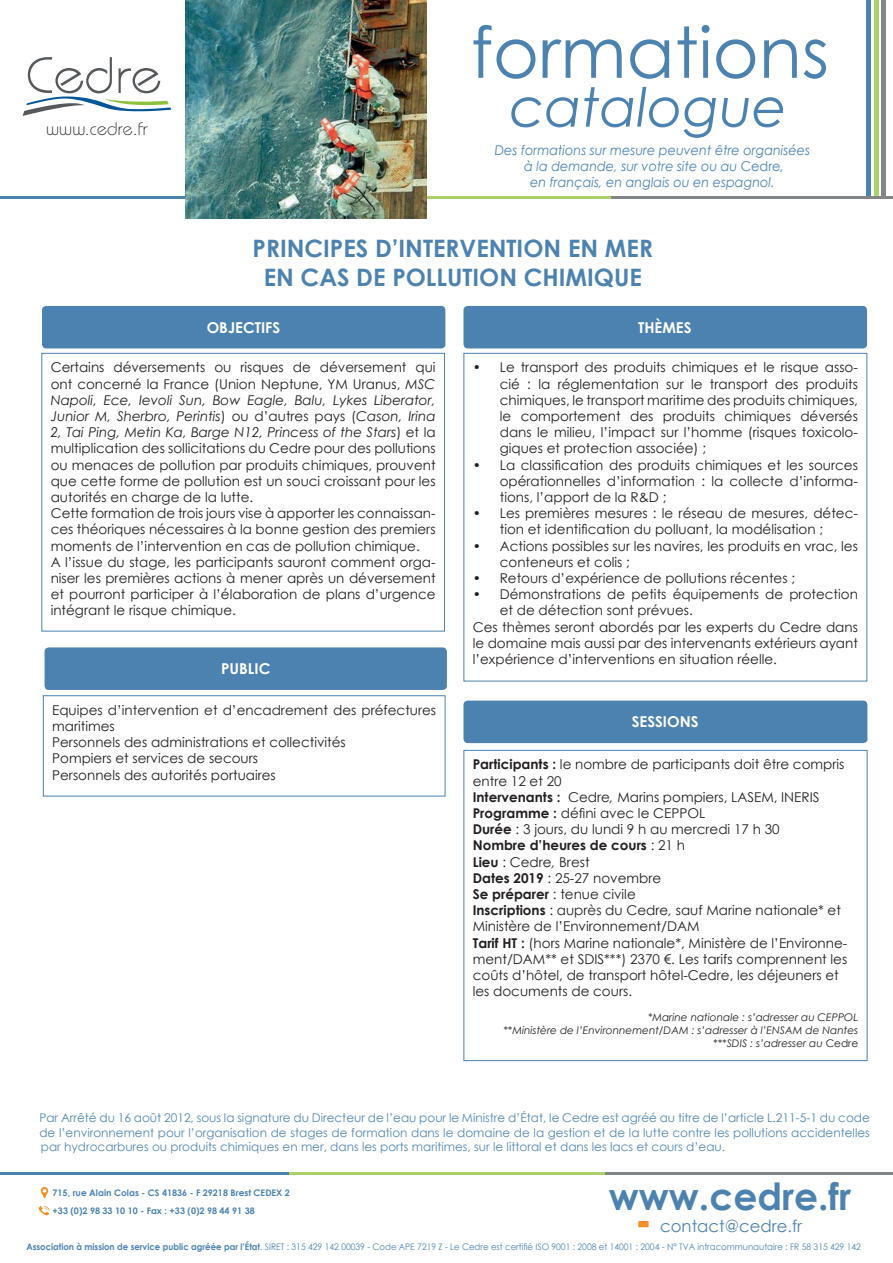
<style>
.page{position:relative;width:893px;height:1263px;background:#fff}
.page>*{position:absolute;margin:0;border:0;box-sizing:border-box;transform-origin:0 0}
.t1{font:70.5px "Century Gothic";color:#4c82b0}
.t2{font:italic 54px "Century Gothic";color:#4c82b0}
.t3{font:700 37.5px "Century Gothic";color:#4c82b0}
.t4{font:700 24px/28.8px "Century Gothic";color:#4c82b0;text-align:center}
.t5{font:18px "Bauhaus Light ITC";color:#231f20}
.t6{font:16.5px "Century Gothic";color:#4c82b0}
.t7{font:700 15px "Century Gothic";color:#fff}
.t8{font:13.5px/16.2px "Century Gothic";color:#231f20}
.t9{font:italic 13.5px/16.2px "Century Gothic";color:#4c82b0;text-align:center;scale:.95 1}
.t10{font:12px/14.4px "Century Gothic";color:#4c82b0;text-align:justify}
.t11{font:italic 10.5px/12.6px "Century Gothic";color:#231f20;text-align:right}
.t12{font:9px "Century Gothic";color:#4c82b0;scale:.95 1}
.t13{font:700 9px/18px "Century Gothic";color:#4c82b0}
.s1{font-style:normal}
.s2{font-style:italic}
.s3{font-weight:700}
</style>
<div class="page">
<div style="left:45px;top:647px;width:402px;height:43px;background:#4c82b0;border-radius:4px"></div>
<div style="left:43px;top:695px;width:402px;height:101px;border:1px solid #4c82b0"></div>
<div style="left:463px;top:306px;width:404px;height:42px;background:#4c82b0;border-radius:4px"></div>
<div style="left:42px;top:306px;width:403px;height:42px;background:#4c82b0;border-radius:4px"></div>
<div style="left:41px;top:353px;width:404px;height:278px;border:1px solid #4c82b0"></div>
<div style="left:463px;top:750px;width:404px;height:311px;border:1px solid #4c82b0"></div>
<div style="left:463px;top:701px;width:404px;height:42px;background:#4c82b0;border-radius:4px"></div>
<svg style="left:23px;top:57px;width:148px;height:59px"></svg>
<hr style="left:882px;top:0;width:4px;height:198px;background:#838689">
<hr style="left:867px;top:0;width:4px;height:198px;background:#4c82b0">
<hr style="left:874px;top:0;width:4px;height:198px;background:#abd268">
<hr style="left:611px;top:197px;width:282px;height:2px;background:#838689">
<hr style="left:0;top:197px;width:296px;height:2px;background:#4c82b0">
<hr style="left:296px;top:197px;width:315px;height:2px;background:#abd268">
<img style="left:186px;top:0;width:241px;height:219px">
<svg style="left:39px;top:1206px;width:11px;height:9px"></svg>
<svg style="left:41px;top:1187px;width:7px;height:12px"></svg>
<div style="left:638px;top:1221px;width:11px;height:6px;background:#f68f1e"></div>
<svg style="left:638px;top:1221px;width:11px;height:4px"></svg>
<hr style="left:604px;top:1172px;width:289px;height:3px;background:#838689">
<hr style="left:0;top:1172px;width:289px;height:3px;background:#4c82b0">
<hr style="left:289px;top:1172px;width:315px;height:3px;background:#abd268">
<h3 class="t5" style="left:46px;top:118px;width:103px">www.cedre.fr</h3>
<h1 class="t1" style="left:471px;top:3px;width:360px">formations</h1>
<h2 class="t2" style="left:510px;top:69px;width:279px">catalogue</h2>
<p class="t9" style="left:495px;top:141px;width:333px">Des formations sur mesure peuvent être organisées à la demande, sur votre site ou au <span class="s1">Cedre</span>,<br>en français, en anglais ou en espagnol.</p>
<h3 class="t4" style="left:253px;top:233px;width:402px">PRINCIPES D’INTERVENTION EN MER<br>EN CAS DE POLLUTION CHIMIQUE</h3>
<p class="t7" style="left:207px;top:316px;width:75px">OBJECTIFS</p>
<p class="t8" style="left:51px;top:359px;width:386px">Certains déversements ou risques de déversement qui ont concerné la France (Union Neptune, YM Uranus, <span class="s2">MSC Napoli, Ece, Ievoli Sun, Bow Eagle, Balu, Lykes Liberator, Junior M, Sherbro, Perintis</span>) ou d’autres pays (<span class="s2">Cason, Irina 2, Tai Ping, Metin Ka, Barge N12, Princess of the Stars</span>) et la multiplication des sollicitations du Cedre pour des pollutions ou menaces de pollution par produits chimiques, prouvent que cette forme de pollution est un souci croissant pour les autorités en charge de la lutte.<br>Cette formation de trois jours vise à apporter les connaissan&shy;ces théoriques nécessaires à la bonne gestion des premiers moments de l’intervention en cas de pollution chimique.<br>A l’issue du stage, les participants sauront comment orga&shy;niser les premières actions à mener après un déversement et pourront participer à l’élaboration de plans d’urgence intégrant le risque chimique.</p>
<p class="t7" style="left:221px;top:657px;width:51px">PUBLIC</p>
<p class="t8" style="left:52px;top:701px;width:385px">Equipes d’intervention et d’encadrement des préfectures maritimes<br>Personnels des administrations et collectivités<br>Pompiers et services de secours<br>Personnels des autorités portuaires</p>
<p class="t7" style="left:638px;top:316px;width:55px">THÈMES</p>
<p class="t8" style="left:500px;top:359px;width:360px;text-align:justify;text-indent:-27px">• Le transport des produits chimiques et le risque asso&shy;cié : la réglementation sur le transport des produits chimiques, le transport maritime des produits chimiques, le comportement des produits chimiques déversés dans le milieu, l’impact sur l’homme (risques toxicolo&shy;giques et protection associée) ;</p>
<p class="t8" style="left:500px;top:456px;width:360px;text-align:justify;text-indent:-27px">• La classification des produits chimiques et les sources opérationnelles d’information : la collecte d’informa&shy;tions, l’apport de la R&amp;D ;</p>
<p class="t8" style="left:473px;top:505px;width:387px;text-align:center">• Les premières mesures : le réseau de mesures, détec&shy;tion et identification du polluant, la modélisation ;</p>
<p class="t8" style="left:500px;top:537px;width:360px;text-indent:-27px">• Actions possibles sur les navires, les produits en vrac, les conteneurs et colis ;</p>
<p class="t8" style="left:473px;top:570px;width:324px">• Retours d’expérience de pollutions récentes ;</p>
<p class="t8" style="left:473px;top:586px;width:387px">• Démonstrations de petits équipements de protection</p>
<p class="t8" style="left:500px;top:602px;width:195px">et de détection sont prévues.</p>
<p class="t8" style="left:473px;top:618px;width:387px">Ces thèmes seront abordés par les experts du Cedre dans</p>
<p class="t8" style="left:473px;top:635px;width:387px">le domaine mais aussi par des intervenants extérieurs ayant</p>
<p class="t8" style="left:473px;top:651px;width:306px">l’expérience d’interventions en situation réelle.</p>
<p class="t7" style="left:632px;top:711px;width:68px">SESSIONS</p>
<p class="t8" style="left:473px;top:756px;width:376px"><span class="s3">Participants :</span> le nombre de participants doit être compris entre 12 et 20<br><span class="s3">Intervenants :</span> Cedre<span class="s2">,</span> Marins pompiers, LASEM, INERIS <span class="s3">Programme :</span> défini avec le CEPPOL<br><span class="s3">Durée</span> : 3 jours, du lundi 9 h au mercredi 17 h 30<br><span class="s3">Nombre d’heures de cours</span> : 21 h<br><span class="s3">Lieu</span> : Cedre<span class="s2">,</span> Brest<br><span class="s3">Dates 2019</span> : 25-27 novembre<br><span class="s3">Se préparer</span> : tenue civile<br><span class="s3">Inscriptions</span> : auprès du Cedre<span class="s2">,</span> sauf Marine nationale* et Ministère de l’Environnement/DAM<br><span class="s3">Tarif HT :</span> (hors Marine nationale*, Ministère de l’Environne&shy;ment/DAM** et SDIS***) 2370 €. Les tarifs comprennent les coûts d’hôtel, de transport hôtel-Cedre, les déjeuners et les documents de cours.</p>
<p class="t11" style="left:503px;top:1011px;width:356px">*Marine nationale : s’adresser au CEPPOL<br>**Ministère de l’Environnement/DAM : s’adresser à l’ENSAM de Nantes ***SDIS : s’adresser au <span class="s1">Cedre</span></p>
<p class="t10" style="left:39px;top:1110px;width:832px">Par Arrêté du 16 août 2012, sous la signature du Directeur de l’eau pour le Ministre d’État, le Cedre est agréé au titre de l’article L.211-5-1 du code de l’environnement pour l’organisation de stages de formation dans le domaine de la gestion et de la lutte contre les pollutions accidentelles par hydrocarbures ou produits chimiques en mer, dans les ports maritimes, sur le littoral et dans les lacs et cours d’eau.</p>
<h3 class="t3" style="left:609px;top:1167px;width:244px">www.cedre.fr</h3>
<p class="t6" style="left:660px;top:1214px;width:144px">contact@cedre.fr</p>
<p class="t13" style="left:53px;top:1183px;width:239px">715, rue Alain Colas - CS 41836 - F 29218 Brest CEDEX 2 +33 (0)2 98 33 10 10 - Fax : +33 (0)2 98 44 91 38</p>
<p class="t12" style="left:26px;top:1241px;width:880px"><span class="s3">Association à mission de service public agréée par l’État</span>. SIRET : 315 429 142 00039 - Code APE 7219 Z - Le Cedre est certifié ISO 9001 : 2008 et 14001 : 2004 - N° TVA intracommunautaire : FR 58 315 429 142</p>
</div>
